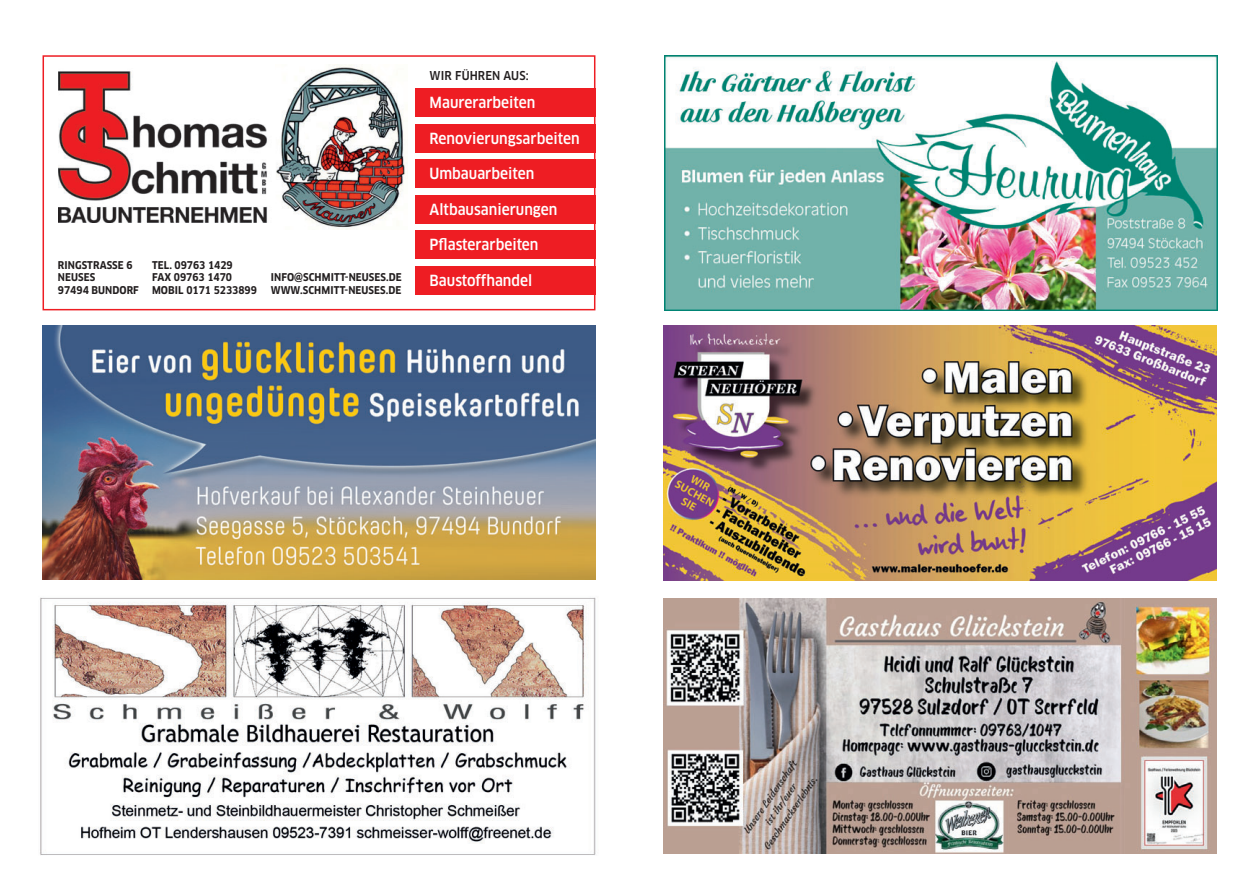
<style>
.page{position:relative;width:1259px;height:893px;background:#fff}
.page>*{position:absolute;margin:0;border:0;box-sizing:border-box;transform-origin:0 0}
.t1{font:500 15px "Clan OT Narr";color:#fff}
.t2{font:500 12px "Clan OT Narr";letter-spacing:.01em;color:#231f20}
.t3{font:700 10.5px/12.6px "Clan OT Narr";letter-spacing:.005em;color:#231f20}
</style>
<div class="page">
<img style="left:663px;top:599px;width:553px;height:255px">
<img style="left:663px;top:325px;width:553px;height:255px">
<img style="left:43px;top:325px;width:552px;height:255px">
<div style="left:43px;top:55px;width:552px;height:255px;border:2px solid #ee1d23"></div>
<img style="left:276px;top:64px;width:130px;height:166px">
<img style="left:58px;top:71px;width:210px;height:151px">
<div style="left:415px;top:89px;width:180px;height:28px;background:#ee1d23"></div>
<div style="left:415px;top:124px;width:180px;height:29px;background:#ee1d23"></div>
<div style="left:415px;top:160px;width:180px;height:28px;background:#ee1d23"></div>
<div style="left:415px;top:195px;width:180px;height:29px;background:#ee1d23"></div>
<div style="left:415px;top:231px;width:180px;height:28px;background:#ee1d23"></div>
<div style="left:415px;top:266px;width:180px;height:29px;background:#ee1d23"></div>
<img style="left:40px;top:597px;width:556px;height:258px">
<img style="left:664px;top:55px;width:553px;height:255px">
<p class="t3" style="left:58px;top:259px;width:82px">RINGSTRASSE 6<br>NEUSES<br>97494 BUNDORF</p>
<p class="t3" style="left:152px;top:259px;width:106px">TEL. 09763 1429<br>FAX 09763 1470<br>MOBIL 0171 5233899</p>
<p class="t3" style="left:271px;top:271px;width:133px">INFO@SCHMITT-NEUSES.DE<br>WWW.SCHMITT-NEUSES.DE</p>
<p class="t2" style="left:430px;top:70px;width:100px">WIR FÜHREN AUS:</p>
<h1 class="t1" style="left:429px;top:96px;width:107px">Maurerarbeiten</h1>
<h1 class="t1" style="left:429px;top:132px;width:151px">Renovierungsarbeiten</h1>
<h1 class="t1" style="left:429px;top:167px;width:106px">Umbauarbeiten</h1>
<h1 class="t1" style="left:429px;top:203px;width:129px">Altbausanierungen</h1>
<h1 class="t1" style="left:429px;top:238px;width:110px">Pflasterarbeiten</h1>
<h1 class="t1" style="left:429px;top:274px;width:104px">Baustoffhandel</h1>
</div>
